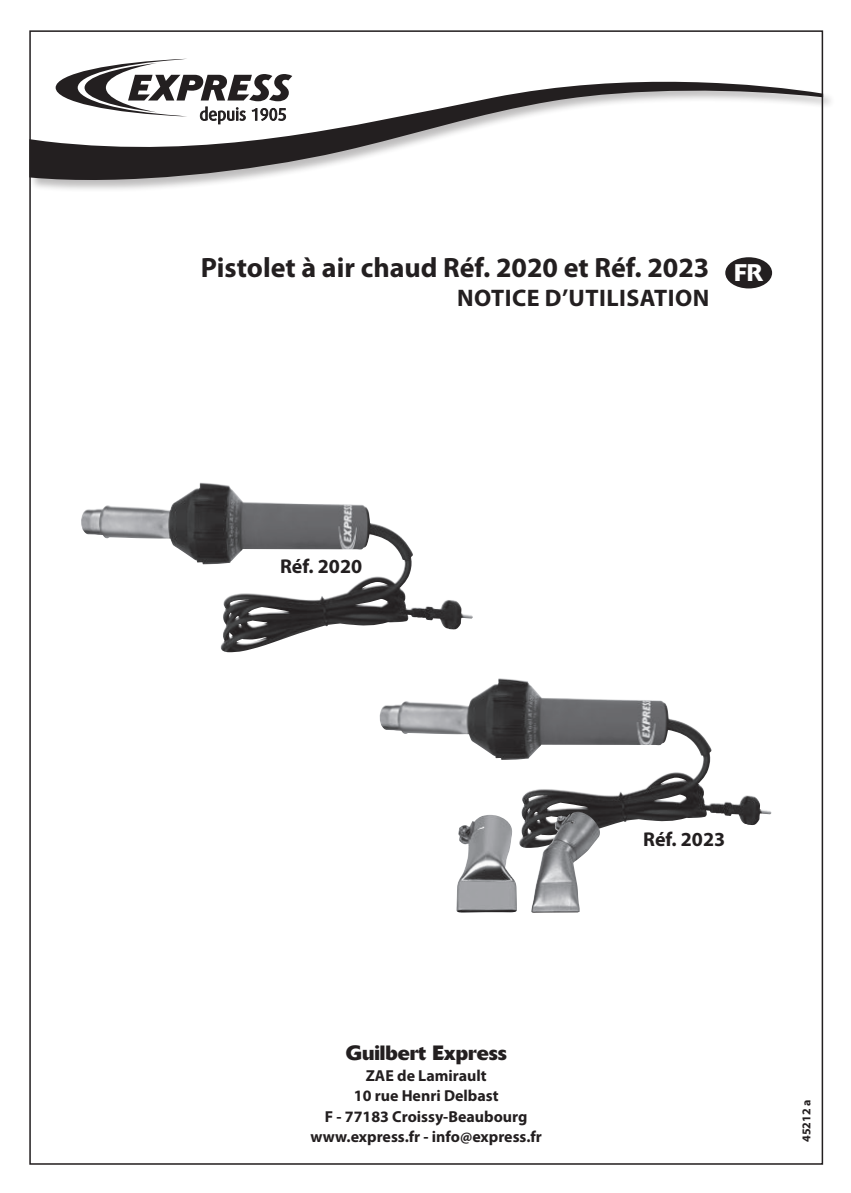
<style>
.page{position:relative;width:851px;height:1193px;background:#fff}
.page>*{position:absolute;margin:0;border:0;box-sizing:border-box;transform-origin:0 0}
.t1{font:700 28px "Myriad Pro";color:#231f20}
.t2{font:700 24px "Myriad Pro";letter-spacing:.02em;color:#231f20}
.t3{font:500 23.8px "Delta";color:#fff}
.t4{font:700 20.4px "Delta";color:#231f20}
.t5{font:700 20px "Myriad Pro";color:#231f20}
.t6{font:700 16px/20.4px "Myriad Pro";color:#231f20;text-align:center}
.t7{font:700 12px "Myriad Pro";color:#231f20}
</style>
<div class="page">
<div style="left:29px;top:81px;width:806px;height:111px;background:#231f20;opacity:.3"></div>
<svg style="left:32px;top:82px;width:788px;height:98px"></svg>
<svg style="left:56px;top:59px;width:236px;height:65px"></svg>
<div style="left:725px;top:257px;width:47px;height:31px;background:#231f20;border-radius:50%"></div>
<img style="left:379px;top:678px;width:326px;height:170px">
<img style="left:456px;top:814px;width:61px;height:98px">
<img style="left:531px;top:811px;width:69px;height:101px">
<img style="left:81px;top:482px;width:326px;height:170px">
<h1 class="t1" style="left:201px;top:256px;width:510px">Pistolet à air chaud Réf. 2020 et Réf. 2023</h1>
<h2 class="t2" style="left:457px;top:288px;width:254px">NOTICE D’UTILISATION</h2>
<h3 class="t3" style="left:734px;top:259px;width:31px">FR</h3>
<p class="t5" style="left:280px;top:558px;width:84px">Réf. 2020</p>
<p class="t4" style="left:346px;top:1045px;width:162px">Guilbert Express</p>
<p class="t6" style="left:310px;top:1066px;width:233px">ZAE de Lamirault<br>10 rue Henri Delbast<br>F - 77183 Croissy-Beaubourg www.express.fr - info@express.fr</p>
<p class="t5" style="left:643px;top:832px;width:84px">Réf. 2023</p>
<p class="t7" style="left:802px;top:1141px;width:44px;rotate:-90deg">45212 a</p>
</div>
